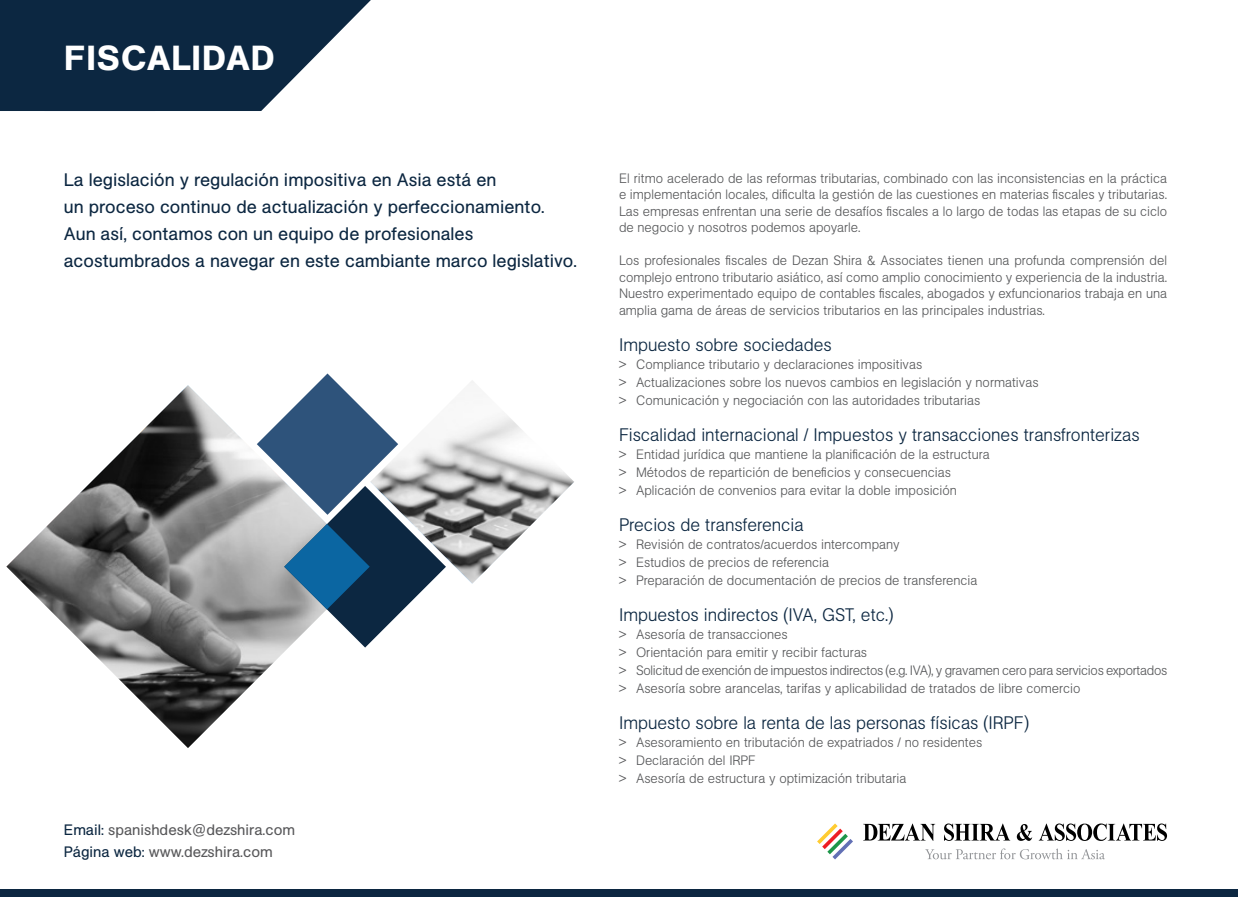
<style>
.page{position:relative;width:1238px;height:897px;background:#fff}
.page>*{position:absolute;margin:0;border:0;box-sizing:border-box;transform-origin:0 0}
.t1{font:500 34.5px "Unlimited Sans";letter-spacing:.025em;color:#fff}
.t2{font:18px/27px "Unlimited Sans";color:#0c2741}
.t3{font:300 18px "Unlimited Sans";color:#0c2741}
.t4{font:15px/22.5px "Unlimited Sans";color:#59595b}
.t5{font:300 13.5px/18px "Unlimited Sans";color:#58595b}
.s1{color:#0c2741}
</style>
<div class="page">
<svg style="left:6px;top:385px;width:282px;height:363px"></svg>
<svg style="left:0;top:0;width:371px;height:111px;background:#2e455b"></svg>
<svg style="left:257px;top:373px;width:317px;height:275px"></svg>
<svg style="left:863px;top:824px;width:72px;height:17px"></svg>
<svg style="left:944px;top:824px;width:66px;height:17px"></svg>
<svg style="left:1016px;top:824px;width:16px;height:17px"></svg>
<svg style="left:1038px;top:824px;width:129px;height:17px"></svg>
<svg style="left:817px;top:823px;width:36px;height:36px"></svg>
<svg style="left:925px;top:848px;width:180px;height:11px"></svg>
<div style="left:0;top:890px;width:1238px;height:7px;background:#0c2741"></div>
<h1 class="t1" style="left:64px;top:32px;width:212px">FISCALIDAD</h1>
<h2 class="t2" style="left:64px;top:166px;width:514px">La legislación y regulación impositiva en Asia está en<br>un proceso continuo de actualización y perfeccionamiento.<br>Aun así, contamos con un equipo de profesionales acostumbrados a navegar en este cambiante marco legislativo.</h2>
<p class="t4" style="left:64px;top:818px;width:233px"><span class="s1">Email:</span> spanishdesk@dezshira.com<br><span class="s1">Página web:</span> www.dezshira.com</p>
<p class="t5" style="left:619px;top:169px;width:549px;line-height:16.5px;text-align:justify">El ritmo acelerado de las reformas tributarias, combinado con las inconsistencias en la práctica e implementación locales, dificulta la gestión de las cuestiones en materias fiscales y tributarias.<br>Las empresas enfrentan una serie de desafíos fiscales a lo largo de todas las etapas de su ciclo de negocio y nosotros podemos apoyarle.</p>
<p class="t5" style="left:619px;top:252px;width:549px;line-height:16.5px;text-align:justify">Los profesionales fiscales de Dezan Shira &amp; Associates tienen una profunda comprensión del complejo entrono tributario asiático, así como amplio conocimiento y experiencia de la industria.<br>Nuestro experimentado equipo de contables fiscales, abogados y exfuncionarios trabaja en una amplia gama de áreas de servicios tributarios en las principales industrias.</p>
<h2 class="t3" style="left:619px;top:332px;width:214px">Impuesto sobre sociedades</h2>
<p class="t5" style="left:619px;top:355px;width:421px">&gt; Compliance tributario y declaraciones impositivas<br>&gt; Actualizaciones sobre los nuevos cambios en legislación y normativas &gt; Comunicación y negociación con las autoridades tributarias</p>
<h2 class="t3" style="left:619px;top:422px;width:522px">Fiscalidad internacional / Impuestos y transacciones transfronterizas</h2>
<p class="t5" style="left:619px;top:445px;width:372px">&gt; Entidad jurídica que mantiene la planificación de la estructura &gt; Métodos de repartición de beneficios y consecuencias<br>&gt; Aplicación de convenios para evitar la doble imposición</p>
<h2 class="t3" style="left:619px;top:512px;width:186px">Precios de transferencia</h2>
<p class="t5" style="left:619px;top:535px;width:360px">&gt; Revisión de contratos/acuerdos intercompany<br>&gt; Estudios de precios de referencia<br>&gt; Preparación de documentación de precios de transferencia</p>
<h2 class="t3" style="left:619px;top:602px;width:276px">Impuestos indirectos (IVA, GST, etc.)</h2>
<p class="t5" style="left:619px;top:625px;width:550px">&gt; Asesoría de transacciones<br>&gt; Orientación para emitir y recibir facturas<br>&gt; Solicitud de exención de impuestos indirectos (e.g. IVA), y gravamen cero para servicios exportados &gt; Asesoría sobre arancelas, tarifas y aplicabilidad de tratados de libre comercio</p>
<h2 class="t3" style="left:619px;top:710px;width:411px">Impuesto sobre la renta de las personas físicas (IRPF)</h2>
<p class="t5" style="left:619px;top:733px;width:365px">&gt; Asesoramiento en tributación de expatriados / no residentes &gt; Declaración del IRPF<br>&gt; Asesoría de estructura y optimización tributaria</p>
</div>
